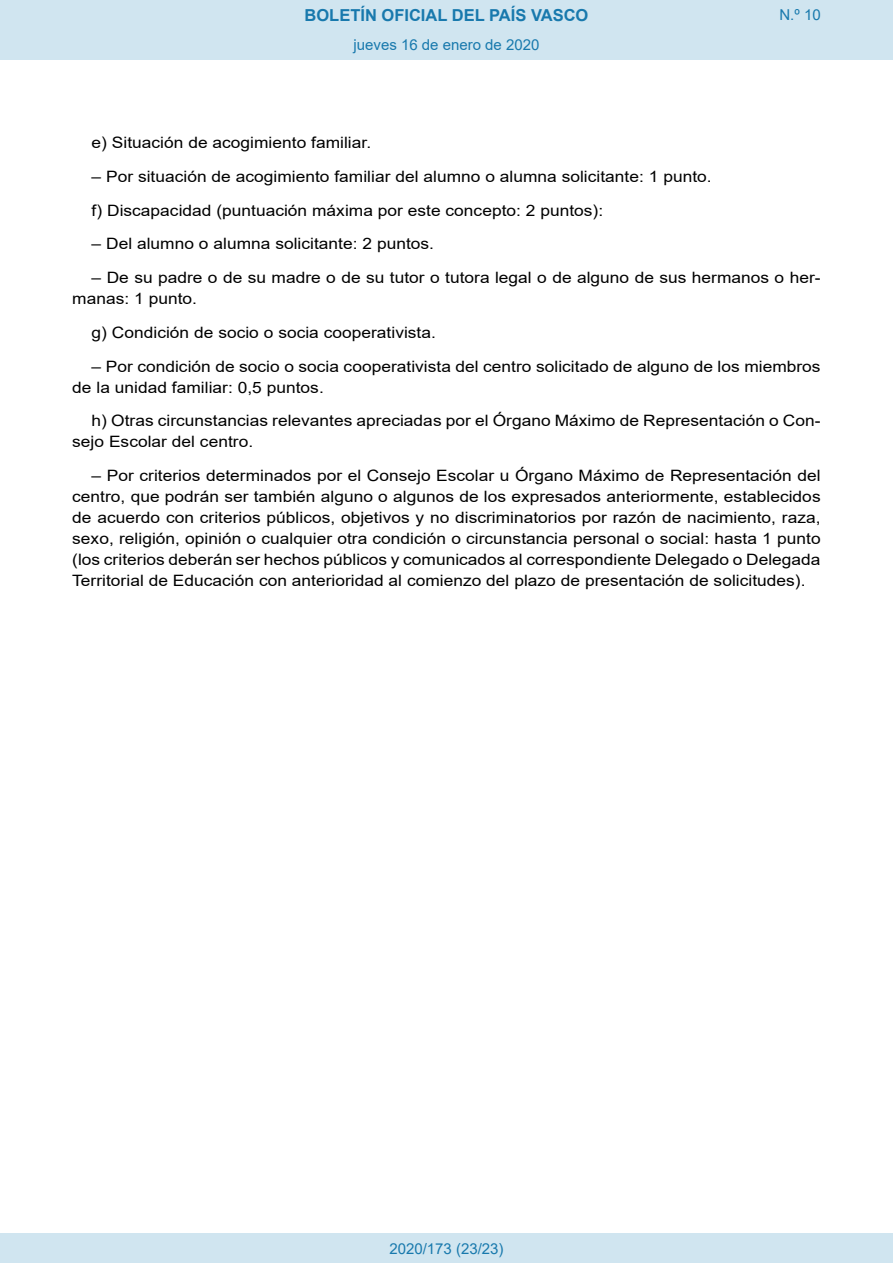
<style>
.page{position:relative;width:893px;height:1263px;background:#fff}
.page>*{position:absolute;margin:0;border:0;box-sizing:border-box;transform-origin:0 0}
.t1{font:700 16.5px "Arial";color:#1879ad}
.BOPVDetalle{font:15.6px/21px "Arial";color:#000;scale:1.11 1}
.Paginacion_Centro{font:15px "Arial";color:#1879ad}
</style>
<div class="page">
<div style="left:0;top:0;width:893px;height:60px;background:#d0e5f0"></div>
<div style="left:0;top:1233px;width:893px;height:30px;background:#d0e5f0"></div>
<p class="t1" style="left:305px;top:3px;width:285px">BOLETÍN OFICIAL DEL PAÍS VASCO</p>
<p class="Paginacion_Centro" style="left:353px;top:35px;width:187px">jueves 16 de enero de 2020</p>
<p class="Paginacion_Centro" style="left:779px;top:5px;width:43px">N.º 10</p>
<p class="BOPVDetalle" style="left:92px;top:132px;width:253px">e) Situación de acogimiento familiar.</p>
<p class="BOPVDetalle" style="left:92px;top:166px;width:560px">– Por situación de acogimiento familiar del alumno o alumna solicitante: 1 punto.</p>
<p class="BOPVDetalle" style="left:92px;top:200px;width:462px">f) Discapacidad (puntuación máxima por este concepto: 2 puntos):</p>
<p class="BOPVDetalle" style="left:92px;top:233px;width:310px">– Del alumno o alumna solicitante: 2 puntos.</p>
<p class="BOPVDetalle" style="left:72px;top:267px;width:676px;text-indent:19px">– De su padre o de su madre o de su tutor o tutora legal o de alguno de sus hermanos o her&shy;manas: 1 punto.</p>
<p class="BOPVDetalle" style="left:92px;top:322px;width:312px">g) Condición de socio o socia cooperativista.</p>
<p class="BOPVDetalle" style="left:72px;top:356px;width:676px;text-indent:19px">– Por condición de socio o socia cooperativista del centro solicitado de alguno de los miembros de la unidad familiar: 0,5 puntos.</p>
<p class="BOPVDetalle" style="left:72px;top:410px;width:676px;text-indent:19px">h) Otras circunstancias relevantes apreciadas por el Órgano Máximo de Representación o Con&shy;sejo Escolar del centro.</p>
<p class="BOPVDetalle" style="left:72px;top:465px;width:676px;text-align:justify;text-indent:19px">– Por criterios determinados por el Consejo Escolar u Órgano Máximo de Representación del centro, que podrán ser también alguno o algunos de los expresados anteriormente, establecidos de acuerdo con criterios públicos, objetivos y no discriminatorios por razón de nacimiento, raza, sexo, religión, opinión o cualquier otra condición o circunstancia personal o social: hasta 1 punto (los criterios deberán ser hechos públicos y comunicados al correspondiente Delegado o Delegada Territorial de Educación con anterioridad al comienzo del plazo de presentación de solicitudes).</p>
<p class="Paginacion_Centro" style="left:389px;top:1238px;width:116px">2020/173 (23/23)</p>
</div>
